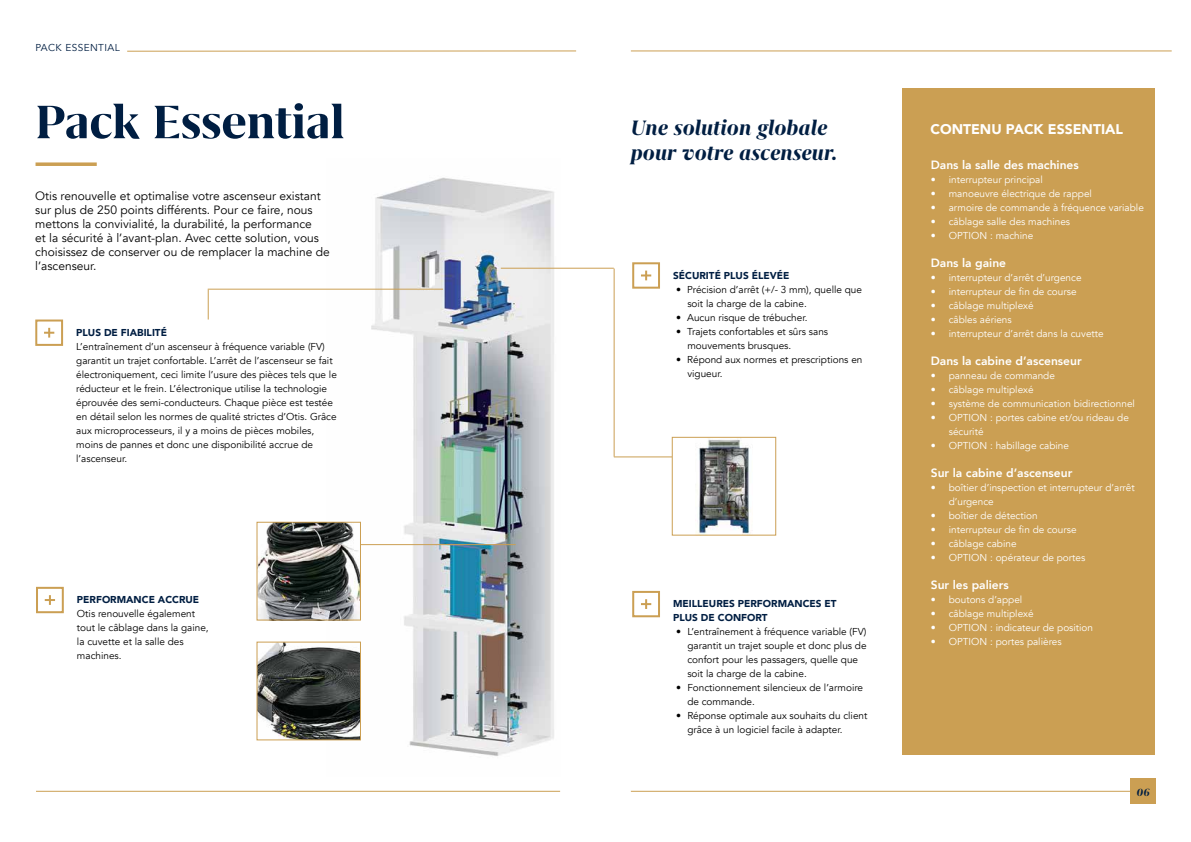
<style>
.page{position:relative;width:1191px;height:842px;background:#fff}
.page>*{position:absolute;margin:0;border:0;box-sizing:border-box;transform-origin:0 0}
.t1{font:700 54px "Grifo M";color:#001e42}
.t2{font:italic 700 24px/25px "Grifo M";color:#001e42}
.t3{font:900 14px "Avenir";color:#fff}
.t4{font:12px/14px "Avenir";color:#000}
.t5{font:800 12px "Avenir";color:#fff}
.t6{font:italic 700 12px "Grifo M";color:#001e42}
.t7{font:10px/14px "Avenir";color:#000}
.t8{font:10px/14px "Avenir";color:#fff}
.t9{font:900 10px/14px "Avenir";color:#001e42}
.t10{font:10px "Avenir";letter-spacing:.04em;color:#001e42}
</style>
<div class="page">
<svg style="left:36px;top:162px;width:61px;height:4px"></svg>
<hr style="left:631px;top:51px;width:540px;height:1px;background:#cb9f53">
<hr style="left:631px;top:791px;width:524px;height:1px;background:#cb9f53">
<hr style="left:36px;top:791px;width:524px;height:1px;background:#cb9f53">
<div style="left:1130px;top:779px;width:25px;height:25px;background:#cb9f53"></div>
<img style="left:326px;top:177px;width:234px;height:579px">
<hr style="left:127px;top:51px;width:449px;height:1px;background:#cb9f53">
<div style="left:903px;top:88px;width:252px;height:667px;background:#cb9f53"></div>
<svg style="left:641px;top:271px;width:10px;height:9px"></svg>
<div style="left:632px;top:262px;width:28px;height:27px;border:2px solid #cb9f53"></div>
<svg style="left:641px;top:599px;width:10px;height:10px"></svg>
<div style="left:632px;top:591px;width:28px;height:26px;border:2px solid #cb9f53"></div>
<img style="left:696px;top:439px;width:55px;height:94px">
<div style="left:672px;top:437px;width:104px;height:98px;border:1px solid #cb9f53"></div>
<hr style="left:614px;top:457px;width:58px;height:1px;background:#cb9f53">
<hr style="left:614px;top:268px;width:1px;height:189px;background:#cb9f53">
<svg style="left:44px;top:328px;width:10px;height:10px"></svg>
<div style="left:35px;top:319px;width:28px;height:27px;border:2px solid #cb9f53"></div>
<svg style="left:45px;top:595px;width:10px;height:10px"></svg>
<div style="left:36px;top:587px;width:28px;height:26px;border:2px solid #cb9f53"></div>
<img style="left:259px;top:644px;width:100px;height:94px">
<div style="left:257px;top:642px;width:104px;height:98px;border:1px solid #cb9f53"></div>
<hr style="left:208px;top:289px;width:235px;height:1px;background:#cb9f53">
<svg style="left:208px;top:290px;width:1px;height:29px"></svg>
<hr style="left:298px;top:544px;width:218px;height:1px;background:#cb9f53">
<img style="left:259px;top:524px;width:100px;height:94px">
<div style="left:257px;top:522px;width:104px;height:98px;border:1px solid #cb9f53"></div>
<hr style="left:501px;top:268px;width:113px;height:1px;background:#cb9f53">
<p class="t10" style="left:36px;top:41px;width:86px">PACK ESSENTIAL</p>
<h1 class="t1" style="left:35px;top:94px;width:311px">Pack Essential</h1>
<p class="t4" style="left:35px;top:189px;width:296px">Otis renouvelle et optimalise votre ascenseur existant sur plus de 250 points différents. Pour ce faire, nous mettons la convivialité, la durabilité, la performance<br>et la sécurité à l’avant-plan. Avec cette solution, vous choisissez de conserver ou de remplacer la machine de l’ascenseur.</p>
<p class="t9" style="left:76px;top:325px;width:92px">PLUS DE FIABILITÉ</p>
<p class="t7" style="left:76px;top:340px;width:262px">L’entraînement d’un ascenseur à fréquence variable (FV) garantit un trajet confortable. L’arrêt de l’ascenseur se fait électroniquement, ceci limite l’usure des pièces tels que le réducteur et le frein. L’électronique utilise la technologie éprouvée des semi-conducteurs. Chaque pièce est testée en détail selon les normes de qualité strictes d’Otis. Grâce aux microprocesseurs, il y a moins de pièces mobiles, moins de pannes et donc une disponibilité accrue de l’ascenseur.</p>
<p class="t9" style="left:77px;top:592px;width:124px">PERFORMANCE ACCRUE</p>
<p class="t7" style="left:77px;top:607px;width:133px">Otis renouvelle également tout le câblage dans la gaine, la cuvette et la salle des machines.</p>
<h2 class="t2" style="left:631px;top:115px;width:208px">Une solution globale pour votre ascenseur.</h2>
<p class="t9" style="left:673px;top:268px;width:118px">SÉCURITÉ PLUS ÉLEVÉE</p>
<p class="t7" style="left:687px;top:282px;width:176px;text-indent:-11px">• Précision d’arrêt (+/- 3 mm), quelle que soit la charge de la cabine.</p>
<p class="t7" style="left:676px;top:310px;width:133px">• Aucun risque de trébucher.</p>
<p class="t7" style="left:687px;top:324px;width:142px;text-indent:-11px">• Trajets confortables et sûrs sans mouvements brusques.</p>
<p class="t7" style="left:687px;top:352px;width:177px;text-indent:-11px">• Répond aux normes et prescriptions en vigueur.</p>
<p class="t9" style="left:673px;top:597px;width:165px">MEILLEURES PERFORMANCES ET<br>PLUS DE CONFORT</p>
<p class="t7" style="left:687px;top:625px;width:181px;text-indent:-11px">• L’entraînement à fréquence variable (FV) garantit un trajet souple et donc plus de confort pour les passagers, quelle que soit la charge de la cabine.</p>
<p class="t7" style="left:687px;top:681px;width:177px;text-indent:-11px">• Fonctionnement silencieux de l’armoire de commande.</p>
<p class="t7" style="left:687px;top:709px;width:182px;text-indent:-11px">• Réponse optimale aux souhaits du client grâce à un logiciel facile à adapter.</p>
<h3 class="t3" style="left:930px;top:117px;width:194px">CONTENU PACK ESSENTIAL</h3>
<p class="t5" style="left:930px;top:156px;width:150px">Dans la salle des machines</p>
<p class="t8" style="left:930px;top:173px;width:113px">• interrupteur principal</p>
<p class="t8" style="left:930px;top:187px;width:163px">• manoeuvre électrique de rappel</p>
<p class="t8" style="left:930px;top:201px;width:215px">• armoire de commande à fréquence variable</p>
<p class="t8" style="left:930px;top:215px;width:141px">• câblage salle des machines</p>
<p class="t8" style="left:930px;top:229px;width:104px">• OPTION : machine</p>
<p class="t5" style="left:930px;top:254px;width:77px">Dans la gaine</p>
<p class="t8" style="left:930px;top:271px;width:152px">• interrupteur d’arrêt d’urgence</p>
<p class="t8" style="left:930px;top:285px;width:147px">• interrupteur de fin de course</p>
<p class="t8" style="left:930px;top:299px;width:104px">• câblage multiplexé</p>
<p class="t8" style="left:930px;top:313px;width:82px">• câbles aériens</p>
<p class="t8" style="left:930px;top:327px;width:174px">• interrupteur d’arrêt dans la cuvette</p>
<p class="t5" style="left:930px;top:352px;width:152px">Dans la cabine d’ascenseur</p>
<p class="t8" style="left:930px;top:369px;width:126px">• panneau de commande</p>
<p class="t8" style="left:930px;top:383px;width:104px">• câblage multiplexé</p>
<p class="t8" style="left:930px;top:397px;width:206px">• système de communication bidirectionnel</p>
<p class="t8" style="left:948px;top:411px;width:182px;text-indent:-18px">• OPTION : portes cabine et/ou rideau de sécurité</p>
<p class="t8" style="left:930px;top:439px;width:140px">• OPTION : habillage cabine</p>
<p class="t5" style="left:930px;top:464px;width:143px">Sur la cabine d’ascenseur</p>
<p class="t8" style="left:948px;top:481px;width:187px;text-indent:-18px">• boîtier d’inspection et interrupteur d’arrêt d’urgence</p>
<p class="t8" style="left:930px;top:509px;width:108px">• boîtier de détection</p>
<p class="t8" style="left:930px;top:523px;width:147px">• interrupteur de fin de course</p>
<p class="t8" style="left:930px;top:537px;width:87px">• câblage cabine</p>
<p class="t8" style="left:930px;top:551px;width:156px">• OPTION : opérateur de portes</p>
<p class="t5" style="left:930px;top:576px;width:80px">Sur les paliers</p>
<p class="t8" style="left:930px;top:593px;width:93px">• boutons d’appel</p>
<p class="t8" style="left:930px;top:607px;width:104px">• câblage multiplexé</p>
<p class="t8" style="left:930px;top:621px;width:164px">• OPTION : indicateur de position</p>
<p class="t8" style="left:930px;top:635px;width:132px">• OPTION : portes palières</p>
<p class="t6" style="left:1136px;top:786px;width:15px">A0 6</p>
</div>
